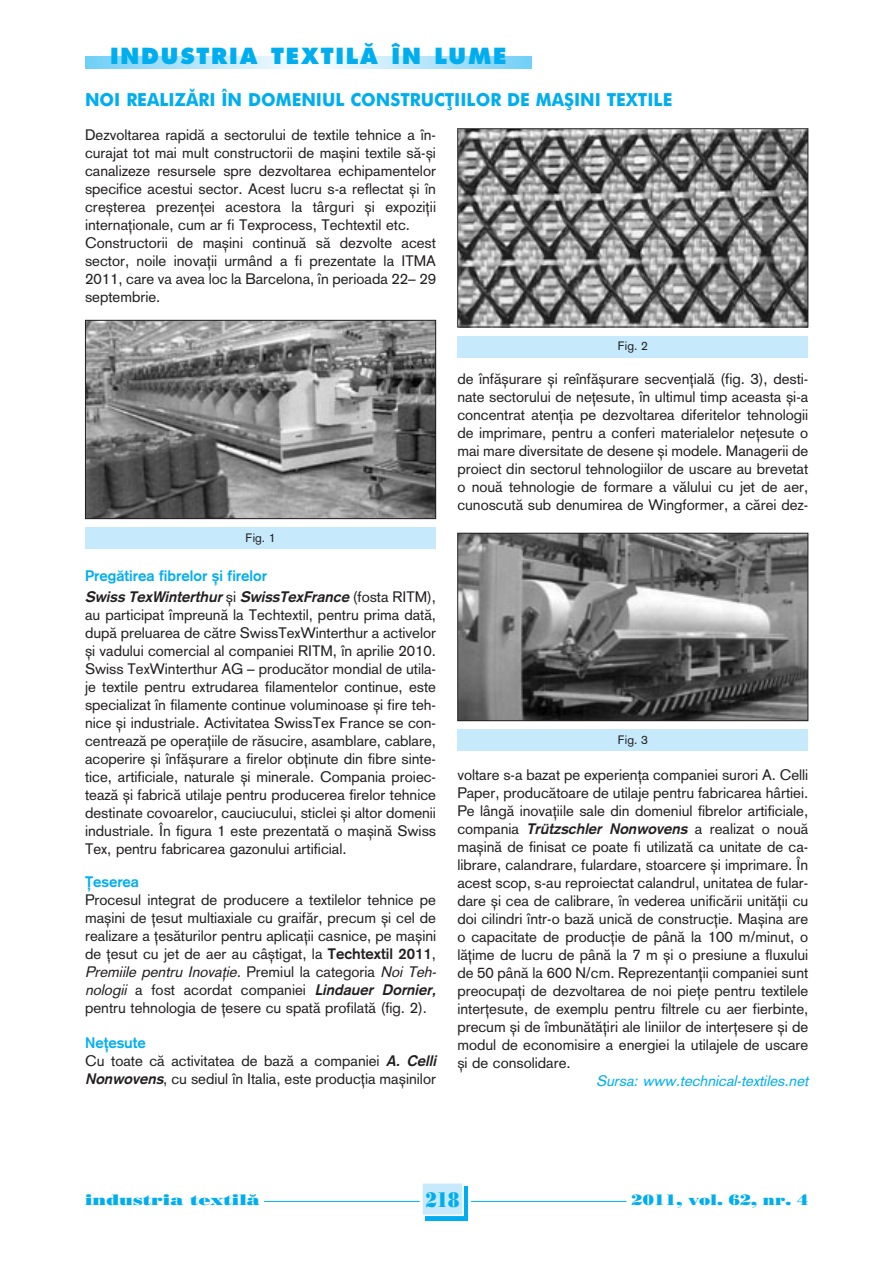
<style>
.page{position:relative;width:893px;height:1263px;background:#fff}
.page>*{position:absolute;margin:0;border:0;box-sizing:border-box;transform-origin:0 0}
.t1{font:27px "Futura Extra Bold Cl";letter-spacing:.065em;color:#00aeef}
.t2{font:21px "Bodoni East Pos";color:#00aeef;scale:.8 1}
.t3{font:18px "Futura Bold S";color:#00aeef;scale:.95 1}
.t4{font:15px/18px "Akzid Gro Rom East";color:#231f20}
.t5{font:italic 15px/21.3px "Akzid Gro Bol East";color:#231f20}
.t6{font:italic 15px "Akzid Gro Rom East";color:#00aeef}
.t7{font:15px "Akzid Gro Bol East";color:#00aeef}
.t8{font:15px "Bodoni East Pos";color:#00aeef;scale:1.28 1}
.t9{font:15px "Bodoni East Pos";color:#00aeef;scale:1.12 1}
.t10{font:12px "Akzid Gro Rom East";color:#231f20}
.s1{font-style:normal;color:#00aeef}
.s2{font-family:"Akzid Gro Rom East";font-style:normal}
.s3{font-family:"Akzid Gro Bol East"}
.s4{font-style:italic}
.s5{font-family:"Akzid Gro Bol East";font-style:italic}
</style>
<div class="page">
<div style="left:425px;top:1186px;width:43px;height:34px;background:linear-gradient(to right,#09b1f0,#06b0ef)"></div>
<div style="left:422px;top:1183px;width:41px;height:32px;background:#c6eafb"></div>
<div style="left:421px;top:1182px;width:43px;height:34px;border:2px solid #fff"></div>
<hr style="left:264px;top:1201px;width:155px;height:1px;background:#00aeef">
<hr style="left:471px;top:1201px;width:155px;height:1px;background:#00aeef">
<svg style="left:85px;top:56px;width:446px;height:13px;background:#b8e5fa"></svg>
<img style="left:87px;top:322px;width:347px;height:195px">
<div style="left:85px;top:320px;width:351px;height:199px;border:1px solid #231f20"></div>
<div style="left:85px;top:528px;width:351px;height:21px;background:#c6eafb"></div>
<img style="left:459px;top:130px;width:347px;height:195px">
<div style="left:457px;top:128px;width:351px;height:199px;border:1px solid #231f20"></div>
<div style="left:457px;top:336px;width:351px;height:21px;background:#c6eafb"></div>
<img style="left:459px;top:535px;width:347px;height:184px">
<div style="left:457px;top:533px;width:351px;height:188px;border:1px solid #231f20"></div>
<div style="left:457px;top:730px;width:351px;height:21px;background:#c6eafb"></div>
<h1 class="t1" style="left:110px;top:44px;width:398px">INDUSTRIA TEXTIL√ ŒN LUME</h1>
<p class="t3" style="left:85px;top:94px;width:619px">NOI REALIZ√RI ŒN DOMENIUL CONSTRUCfiIILOR DE MA™INI TEXTILE</p>
<p class="t4" style="left:85px;top:127px;width:352px">Dezvoltarea rapid„ a sectorului de textile tehnice a Ón&shy;curajat tot mai mult constructorii de ma∫ini textile s„-∫i canalizeze resursele spre dezvoltarea echipamentelor specifice acestui sector. Acest lucru s-a reflectat ∫i Ón cre∫terea prezen˛ei acestora la t‚rguri ∫i expozi˛ii interna˛ionale, cum ar fi Texprocess, Techtextil etc.<br>Constructorii de ma∫ini continu„ s„ dezvolte acest sector, noile inova˛ii urm‚nd a fi prezentate la ITMA 2011, care va avea loc la Barcelona, Ón perioada 22â 29 septembrie.</p>
<p class="t10" style="left:245px;top:533px;width:31px">Fig. 1</p>
<p class="t5" style="left:85px;top:566px;width:352px"><span class="s1">Preg„tirea fibrelor ∫i firelor<br></span>Swiss TexWinterthur <span class="s2">∫ i</span> SwissTexFrance <span class="s2">( f o s t a R I T M ) ,</span></p>
<p class="t4" style="left:85px;top:608px;width:352px;text-align:justify">au participat Ómpreun„ la Techtextil, pentru prima dat„, dup„ preluarea de c„tre SwissTexWinterthur a activelor ∫i vadului comercial al companiei RITM, Ón aprilie 2010.<br>Swiss TexWinterthur AG â produc„tor mondial de utila&shy;je textile pentru extrudarea filamentelor continue, este specializat Ón filamente continue voluminoase ∫i fire teh&shy;nice ∫i industriale. Activitatea SwissTex France se con&shy;centreaz„ pe opera˛iile de r„sucire, asamblare, cablare, acoperire ∫i Ónf„∫urare a firelor ob˛inute din fibre sinte&shy;tice, artificiale, naturale ∫i minerale. Compania proiec&shy;teaz„ ∫i fabric„ utilaje pentru producerea firelor tehnice destinate covoarelor, cauciucului, sticlei ∫i altor domenii industriale. Œn figura 1 este prezentat„ o ma∫in„ Swiss Tex, pentru fabricarea gazonului artificial.</p>
<p class="t7" style="left:85px;top:876px;width:55px">fieserea</p>
<p class="t4" style="left:85px;top:892px;width:355px">Procesul integrat de producere a textilelor tehnice pe ma∫ini de ˛esut multiaxiale cu graif„r, precum ∫i cel de realizare a ˛es„turilor pentru aplica˛ii casnice, pe ma∫ini de ˛esut cu jet de aer au c‚∫tigat, la <span class="s3">Techtextil 2011</span>, <span class="s4">Premiile pentru Inova˛ie.</span> P r e m i u l l a c at e g o r i a <span class="s4">Noi Teh&shy;nologii</span> a f o st a c o r d at c o m p a n i e i <span class="s5">Lindauer Dornier, </span>pentru tehnologia de ˛esere cu spat„ profilat„ (fig. 2).</p>
<p class="t7" style="left:85px;top:1037px;width:62px">Ne˛esute</p>
<p class="t4" style="left:85px;top:1054px;width:355px">Cu toate c„ activitatea de baz„ a companiei <span class="s5">A. Celli<br>Nonwovens</span>, cu sediul Ón Italia, este produc˛ia ma∫inilor</p>
<p class="t10" style="left:618px;top:342px;width:31px">Fig. 2</p>
<p class="t4" style="left:457px;top:372px;width:352px;text-align:justify">de Ónf„∫urare ∫i reÓnf„∫urare secven˛ial„ (fig. 3), desti&shy;nate sectorului de ne˛esute, Ón ultimul timp aceasta ∫i-a concentrat aten˛ia pe dezvoltarea diferitelor tehnologii de imprimare, pentru a conferi materialelor ne˛esute o mai mare diversitate de desene ∫i modele. Managerii de proiect din sectorul tehnologiilor de uscare au brevetat o nou„ tehnologie de formare a v„lului cu jet de aer, cunoscut„ sub denumirea de Wingformer, a c„rei dez-</p>
<p class="t10" style="left:618px;top:735px;width:31px">Fig. 3</p>
<p class="t4" style="left:457px;top:768px;width:352px;text-align:justify">voltare s-a bazat pe experien˛a companiei surori A. Celli Paper, produc„toare de utilaje pentru fabricarea h‚rtiei.<br>Pe l‚ng„ inova˛iile sale din domeniul fibrelor artificiale, compania <span class="s5">Tr¸tzschler Nonwovens</span> a realizat o nou„ ma∫in„ de finisat ce poate fi utilizat„ ca unitate de ca&shy;librare, calandrare, fulardare, stoarcere ∫i imprimare. Œn acest scop, s-au reproiectat calandrul, unitatea de fular&shy;dare ∫i cea de calibrare, Ón vederea unific„rii unit„˛ii cu doi cilindri Óntr-o baz„ unic„ de construc˛ie. Ma∫ina are o capacitate de produc˛ie de p‚n„ la 100 m/minut, o l„˛ime de lucru de p‚n„ la 7 m ∫i o presiune a fluxului de 50 p‚n„ la 600 N/cm. Reprezentan˛ii companiei sunt preocupa˛i de dezvoltarea de noi pie˛e pentru textilele inter˛esute, de exemplu pentru filtrele cu aer fierbinte, precum ∫i de Ómbun„t„˛iri ale liniilor de inter˛esere ∫i de modul de economisire a energiei la utilajele de uscare ∫i de consolidare.</p>
<p class="t6" style="left:596px;top:1075px;width:217px">Sursa: www.technical-textiles.net</p>
<p class="t8" style="left:85px;top:1194px;width:138px">industria textil„</p>
<h2 class="t2" style="left:426px;top:1192px;width:44px">218</h2>
<p class="t9" style="left:631px;top:1194px;width:159px">2011, vol. 62, nr. 4</p>
</div>
